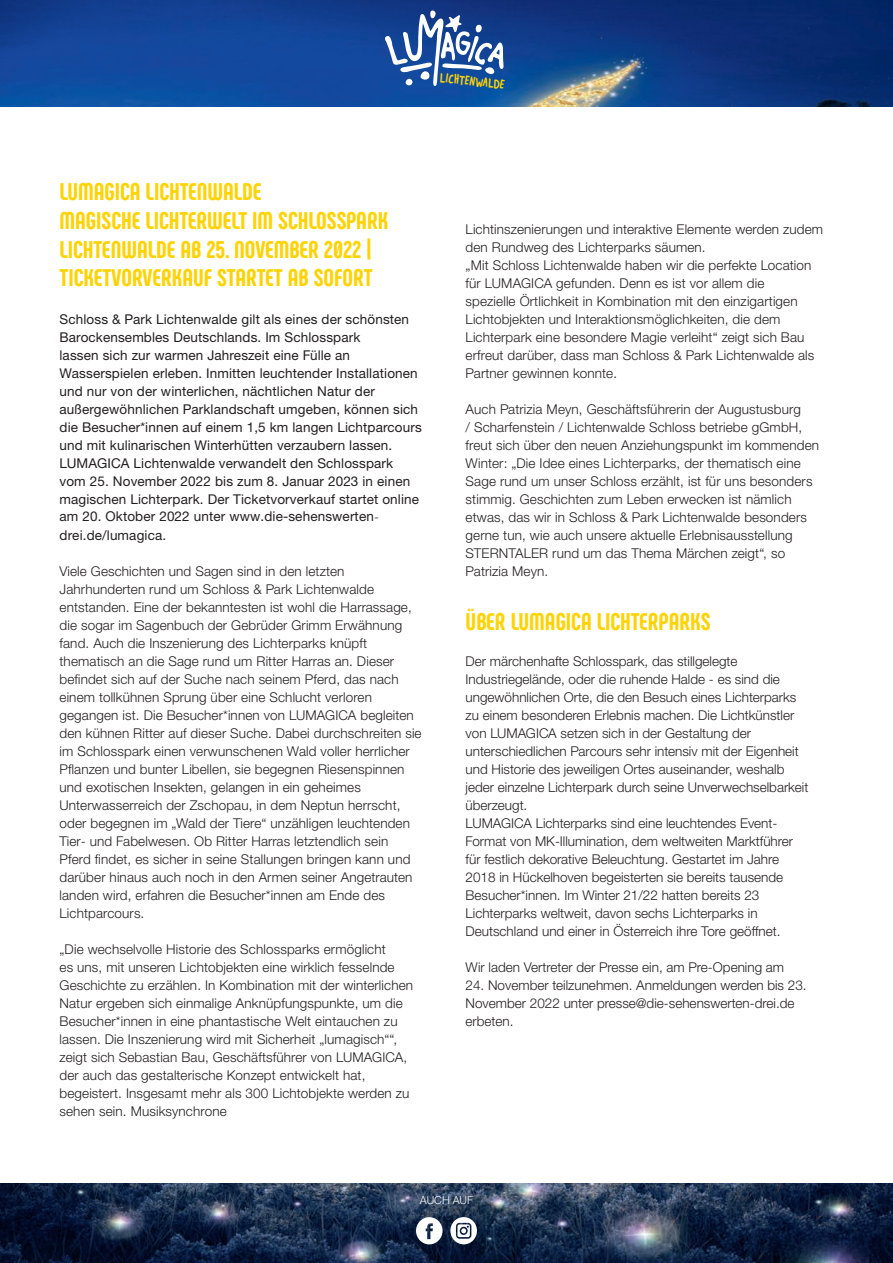
<style>
.page{position:relative;width:893px;height:1263px;background:#fff}
.page>*{position:absolute;margin:0;border:0;box-sizing:border-box;transform-origin:0 0}
.t1{font:800 24px/28.8px "Phenomena";color:#fed304}
.t2{font:300 13.5px/18px "Helvetica Neue LTW1 G";letter-spacing:.01em;color:#231f20}
.t3{font:13.5px/17.9px "Helvetica Neue LTW1 G";letter-spacing:.01em;color:#231f20}
.t4{font:13.5px "Lumagica";color:#fed304}
.t5{font:300 10.95px "Helvetica Neue LTW1 G";color:#fff}
.s1{font-family:"Minion Pro"}
</style>
<div class="page">
<img style="left:0;top:0;width:893px;height:106px">
<img style="left:0;top:1183px;width:893px;height:80px">
<svg style="left:416px;top:1217px;width:27px;height:27px"></svg>
<svg style="left:450px;top:1217px;width:27px;height:27px"></svg>
<svg style="left:385px;top:11px;width:119px;height:76px"></svg>
<p class="t4" style="left:441px;top:70px;width:67px;rotate:6deg">LICHTENWALDE</p>
<p class="t1" style="left:60px;top:177px;width:331px">LUMAGICA LICHTENWALDE<br>MAGISCHE LICHTERWELT IM SCHLOSSPARK LICHTENWALDE AB 25. NOVEMBER 2022 | TICKETVORVERKAUF STARTET AB SOFORT</p>
<p class="t3" style="left:60px;top:310px;width:364px">Schloss &amp; Park Lichtenwalde gilt als eines der schönsten Barockensembles Deutschlands. Im Schlosspark<br>lassen sich zur warmen Jahreszeit eine Fülle an Wasserspielen erleben. Inmitten leuchtender Installationen und nur von der winterlichen, nächtlichen Natur der außergewöhnlichen Parklandschaft umgeben, können sich die Besucher*innen auf einem 1,5 km langen Lichtparcours und mit kulinarischen Winterhütten verzaubern lassen.<br>LUMAGICA Lichtenwalde verwandelt den Schlosspark vom 25. November 2022 bis zum 8. Januar 2023 in einen magischen Lichterpark. Der Ticketvorverkauf startet online am 20. Oktober 2022 unter www.die-sehenswerten<span class="s1">-</span></p>
<p class="t3" style="left:60px;top:526px;width:108px">drei.de/lumagica.</p>
<p class="t2" style="left:60px;top:562px;width:364px">Viele Geschichten und Sagen sind in den letzten Jahrhunderten rund um Schloss &amp; Park Lichtenwalde entstanden. Eine der bekanntesten ist wohl die Harrassage, die sogar im Sagenbuch der Gebrüder Grimm Erwähnung fand. Auch die Inszenierung des Lichterparks knüpft thematisch an die Sage rund um Ritter Harras an. Dieser befindet sich auf der Suche nach seinem Pferd, das nach einem tollkühnen Sprung über eine Schlucht verloren gegangen ist. Die Besucher*innen von LUMAGICA begleiten den kühnen Ritter auf dieser Suche. Dabei durchschreiten sie im Schlosspark einen verwunschenen Wald voller herrlicher Pflanzen und bunter Libellen, sie begegnen Riesenspinnen und exotischen Insekten, gelangen in ein geheimes Unterwasserreich der Zschopau, in dem Neptun herrscht, oder begegnen im „Wald der Tiere“ unzähligen leuchtenden Tier- und Fabelwesen. Ob Ritter Harras letztendlich sein Pferd findet, es sicher in seine Stallungen bringen kann und darüber hinaus auch noch in den Armen seiner Angetrauten landen wird, erfahren die Besucher*innen am Ende des Lichtparcours.</p>
<p class="t2" style="left:60px;top:940px;width:355px">„Die wechselvolle Historie des Schlossparks ermöglicht<br>es uns, mit unseren Lichtobjekten eine wirklich fesselnde Geschichte zu erzählen. In Kombination mit der winterlichen Natur ergeben sich einmalige Anknüpfungspunkte, um die Besucher*innen in eine phantastische Welt eintauchen zu lassen. Die Inszenierung wird mit Sicherheit „lumagisch““, zeigt sich Sebastian Bau, Geschäftsführer von LUMAGICA, der auch das gestalterische Konzept entwickelt hat, begeistert. Insgesamt mehr als 300 Lichtobjekte werden zu sehen sein. Musiksynchrone</p>
<p class="t2" style="left:466px;top:220px;width:359px">Lichtinszenierungen und interaktive Elemente werden zudem den Rundweg des Lichterparks säumen.</p>
<p class="t2" style="left:466px;top:256px;width:350px">„Mit Schloss Lichtenwalde haben wir die perfekte Location für LUMAGICA gefunden. Denn es ist vor allem die spezielle Örtlichkeit in Kombination mit den einzigartigen Lichtobjekten und Interaktionsmöglichkeiten, die dem Lichterpark eine besondere Magie verleiht“ zeigt sich Bau erfreut darüber, dass man Schloss &amp; Park Lichtenwalde als Partner gewinnen konnte.</p>
<p class="t2" style="left:466px;top:400px;width:355px">Auch Patrizia Meyn, Geschäftsführerin der Augustusburg<br>/ Scharfenstein / Lichtenwalde Schloss betriebe gGmbH, freut sich über den neuen Anziehungspunkt im kommenden Winter: „Die Idee eines Lichterparks, der thematisch eine Sage rund um unser Schloss erzählt, ist für uns besonders stimmig. Geschichten zum Leben erwecken ist nämlich etwas, das wir in Schloss &amp; Park Lichtenwalde besonders gerne tun, wie auch unsere aktuelle Erlebnisausstellung STERNTALER rund um das Thema Märchen zeigt“, so Patrizia Meyn.</p>
<p class="t1" style="left:466px;top:607px;width:247px">ÜBER LUMAGICA LICHTERPARKS</p>
<p class="t2" style="left:466px;top:652px;width:344px">Der märchenhafte Schlosspark, das stillgelegte Industriegelände, oder die ruhende Halde - es sind die ungewöhnlichen Orte, die den Besuch eines Lichterparks zu einem besonderen Erlebnis machen. Die Lichtkünstler von LUMAGICA setzen sich in der Gestaltung der unterschiedlichen Parcours sehr intensiv mit der Eigenheit und Historie des jeweiligen Ortes auseinander, weshalb jeder einzelne Lichterpark durch seine Unverwechselbarkeit überzeugt.</p>
<p class="t2" style="left:466px;top:814px;width:329px">LUMAGICA Lichterparks sind eine leuchtendes Event-Format von MK-Illumination, dem weltweiten Marktführer für festlich dekorative Beleuchtung. Gestartet im Jahre 2018 in Hückelhoven begeisterten sie bereits tausende Besucher*innen. Im Winter 21/22 hatten bereits 23<br>Lichterparks weltweit, davon sechs Lichterparks in Deutschland und einer in Österreich ihre Tore geöffnet.</p>
<p class="t2" style="left:466px;top:958px;width:320px">Wir laden Vertreter der Presse ein, am Pre-Opening am</p>
<p class="t2" style="left:466px;top:976px;width:342px">24. November teilzunehmen. Anmeldungen werden bis 23.<br>November 2022 unter presse@die-sehenswerten-drei.de erbeten.</p>
<p class="t5" style="left:420px;top:1193px;width:55px">AUCH AUF</p>
</div>
